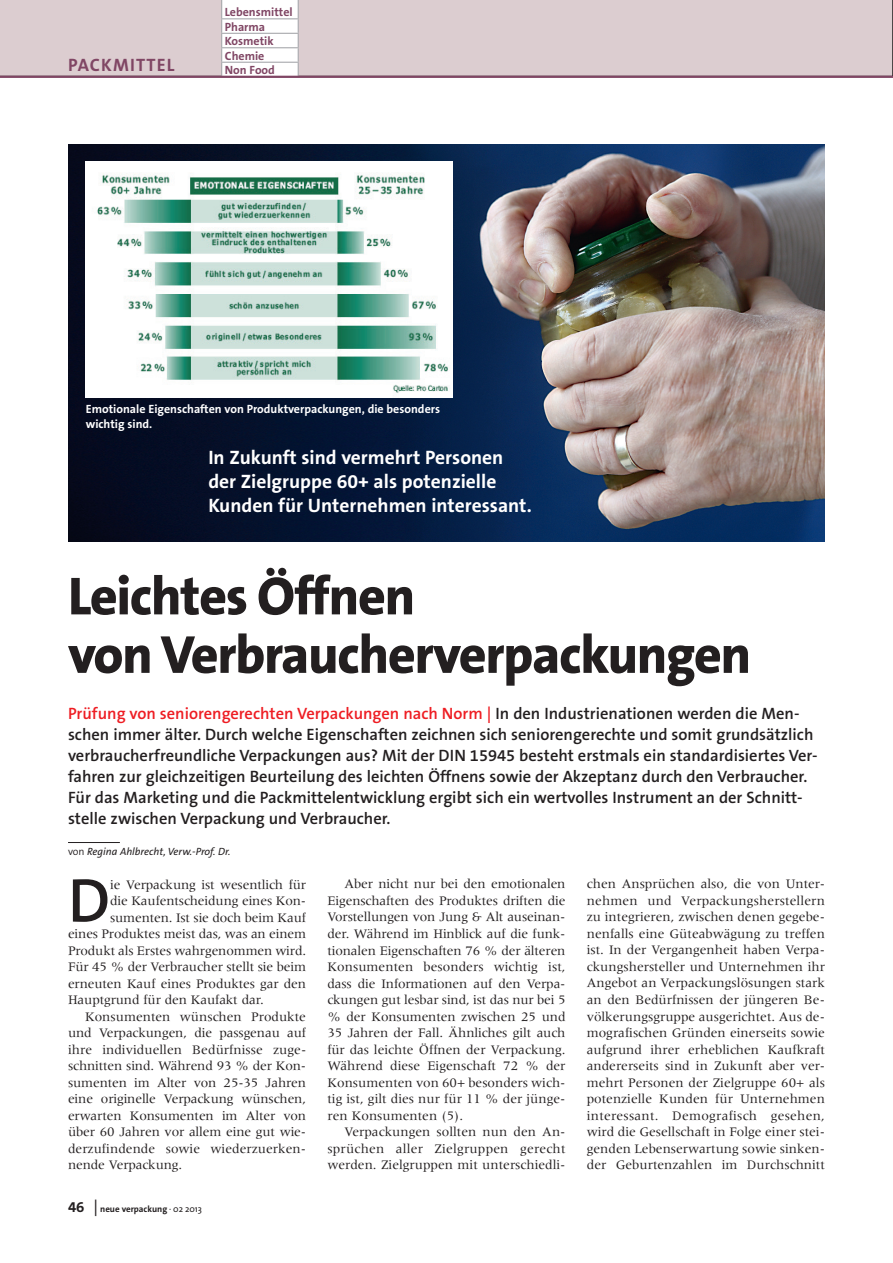
<style>
.page{position:relative;width:893px;height:1263px;background:#fff}
.page>*{position:absolute;margin:0;border:0;box-sizing:border-box;transform-origin:0 0}
.t1{font:600 62.55px "The Sans Os F";color:#231f20}
.t2{font:800 54px/58.5px "The Sans Os F";letter-spacing:-.025em;color:#231f20}
.t3{font:700 19.5px/24px "The Sans Os F";color:#fff}
.t4{font:700 18px "The Sans Os F";letter-spacing:.065em;color:#804664}
.t5{font:600 16.5px/21px "The Sans Os F";color:#231f20}
.t6{font:13.5px/16.5px "Meridien LT Std";letter-spacing:-.01em;color:#231f20;text-align:justify}
.t7{font:700 12px/15px "The Sans Os F";color:#fff}
.t8{font:700 12px/14.4px "The Sans Os F";color:#804664}
.t9{font:italic 10.5px "The Sans Os F";color:#231f20}
.t10{font:700 9px "The Sans Os F";color:#231f20}
.s1{color:#ee1d23}
.s2{font-weight:300;font-style:normal}
.s3{font-size:15px}
.s4{font-weight:400;font-size:16.5px}
.s5{font-weight:400}
</style>
<div class="page">
<div style="left:0;top:0;width:893px;height:76px;background:#dccdd0"></div>
<img style="left:68px;top:145px;width:757px;height:396px">
<hr style="left:68px;top:842px;width:52px;height:1px;background:#231f20">
<svg style="left:221px;top:0;width:78px;height:76px"></svg>
<hr style="left:0;top:76px;width:893px;height:2px;background:#804664">
<img style="left:86px;top:161px;width:366px;height:236px">
<h3 class="t4" style="left:68px;top:53px;width:108px">PACKMITTEL</h3>
<p class="t8" style="left:225px;top:5px;width:69px">Lebensmittel<br>Pharma<br>Kosmetik<br>Chemie<br>Non Food</p>
<p class="t7" style="left:86px;top:402px;width:356px">Emotionale Eigenschaften von Produktverpackungen, die besonders wichtig sind.</p>
<h3 class="t3" style="left:208px;top:445px;width:325px">In Zukunft sind vermehrt Personen der Zielgruppe 60+ als potenzielle<br>Kunden für Unternehmen interessant.</h3>
<h2 class="t2" style="left:68px;top:567px;width:685px">Leichtes Öffnen<br>von Verbraucherverpackungen</h2>
<p class="t5" style="left:68px;top:703px;width:751px"><span class="s1">Prüfung von seniorengerechten Verpackungen nach Norm |</span> In den Industrienationen werden die Men&shy;schen immer älter. Durch welche Eigenschaften zeichnen sich seniorengerechte und somit grundsätzlich verbraucherfreundliche Verpackungen aus? Mit der DIN 15945 besteht erstmals ein standardisiertes Ver&shy;fahren zur gleichzeitigen Beurteilung des leichten Öffnens sowie der Akzeptanz durch den Verbraucher.<br>Für das Marketing und die Packmittelentwicklung ergibt sich ein wertvolles Instrument an der Schnitt&shy;stelle zwischen Verpackung und Verbraucher.</p>
<p class="t9" style="left:68px;top:845px;width:164px"><span class="s2">von</span> Regina Ahlbrecht, Verw.-Prof. Dr.</p>
<h1 class="t1" style="left:68px;top:860px;width:44px">D</h1>
<p class="t6" style="left:110px;top:876px;width:198px">ie Verpackung ist wesentlich für</p>
<p class="t6" style="left:110px;top:892px;width:198px">die Kaufentscheidung eines Kon-</p>
<p class="t6" style="left:110px;top:909px;width:198px">sumenten. Ist sie doch beim Kauf</p>
<p class="t6" style="left:68px;top:925px;width:240px">eines Produktes meist das, was an einem</p>
<p class="t6" style="left:68px;top:942px;width:240px">Produkt als Erstes wahrgenommen wird.</p>
<p class="t6" style="left:68px;top:958px;width:240px">Für 45 % der Verbraucher stellt sie beim</p>
<p class="t6" style="left:68px;top:975px;width:240px">erneuten Kauf eines Produktes gar den</p>
<p class="t6" style="left:68px;top:991px;width:197px">Hauptgrund für den Kaufakt dar.</p>
<p class="t6" style="left:85px;top:1008px;width:223px">Konsumenten wünschen Produkte</p>
<p class="t6" style="left:68px;top:1024px;width:240px">und Verpackungen, die passgenau auf</p>
<p class="t6" style="left:68px;top:1041px;width:240px">ihre individuellen Bedürfnisse zuge-</p>
<p class="t6" style="left:68px;top:1058px;width:240px">schnitten sind. Während 93 % der Kon-</p>
<p class="t6" style="left:68px;top:1074px;width:240px">sumenten im Alter von 25-35 Jahren</p>
<p class="t6" style="left:68px;top:1091px;width:240px">eine originelle Verpackung wünschen,</p>
<p class="t6" style="left:68px;top:1107px;width:240px">erwarten Konsumenten im Alter von</p>
<p class="t6" style="left:68px;top:1124px;width:240px">über 60 Jahren vor allem eine gut wie-</p>
<p class="t6" style="left:68px;top:1140px;width:240px">derzufindende sowie wiederzuerken-</p>
<p class="t6" style="left:68px;top:1157px;width:116px">nende Verpackung.</p>
<p class="t10" style="left:68px;top:1203px;width:136px"><span class="s3">46</span> <span class="s4">|</span> neue verpackung <span class="s5">· 02 2013</span></p>
<p class="t6" style="left:327px;top:876px;width:240px;text-indent:17px">Aber nicht nur bei den emotionalen Eigenschaften des Produktes driften die Vorstellungen von Jung &amp; Alt auseinan&shy;der. Während im Hinblick auf die funk&shy;tionalen Eigenschaften 76 % der älteren Konsumenten besonders wichtig ist, dass die Informationen auf den Verpa&shy;ckungen gut lesbar sind, ist das nur bei 5 % der Konsumenten zwischen 25 und 35 Jahren der Fall. Ähnliches gilt auch für das leichte Öffnen der Verpackung.<br>Während diese Eigenschaft 72 % der Konsumenten von 60+ besonders wich&shy;tig ist, gilt dies nur für 11 % der jünge&shy;ren Konsumenten (5).</p>
<p class="t6" style="left:327px;top:1124px;width:240px;text-indent:17px">Verpackungen sollten nun den An&shy;sprüchen aller Zielgruppen gerecht werden. Zielgruppen mit unterschiedli-</p>
<p class="t6" style="left:587px;top:876px;width:240px">chen Ansprüchen also, die von Unter&shy;nehmen und Verpackungsherstellern zu integrieren, zwischen denen gegebe&shy;nenfalls eine Güteabwägung zu treffen ist. In der Vergangenheit haben Verpa&shy;ckungshersteller und Unternehmen ihr Angebot an Verpackungslösungen stark an den Bedürfnissen der jüngeren Be&shy;völkerungsgruppe ausgerichtet. Aus de&shy;mografischen Gründen einerseits sowie aufgrund ihrer erheblichen Kaufkraft andererseits sind in Zukunft aber ver&shy;mehrt Personen der Zielgruppe 60+ als potenzielle Kunden für Unternehmen interessant. Demografisch gesehen, wird die Gesellschaft in Folge einer stei&shy;genden Lebenserwartung sowie sinken&shy;der Geburtenzahlen im Durchschnitt</p>
</div>
